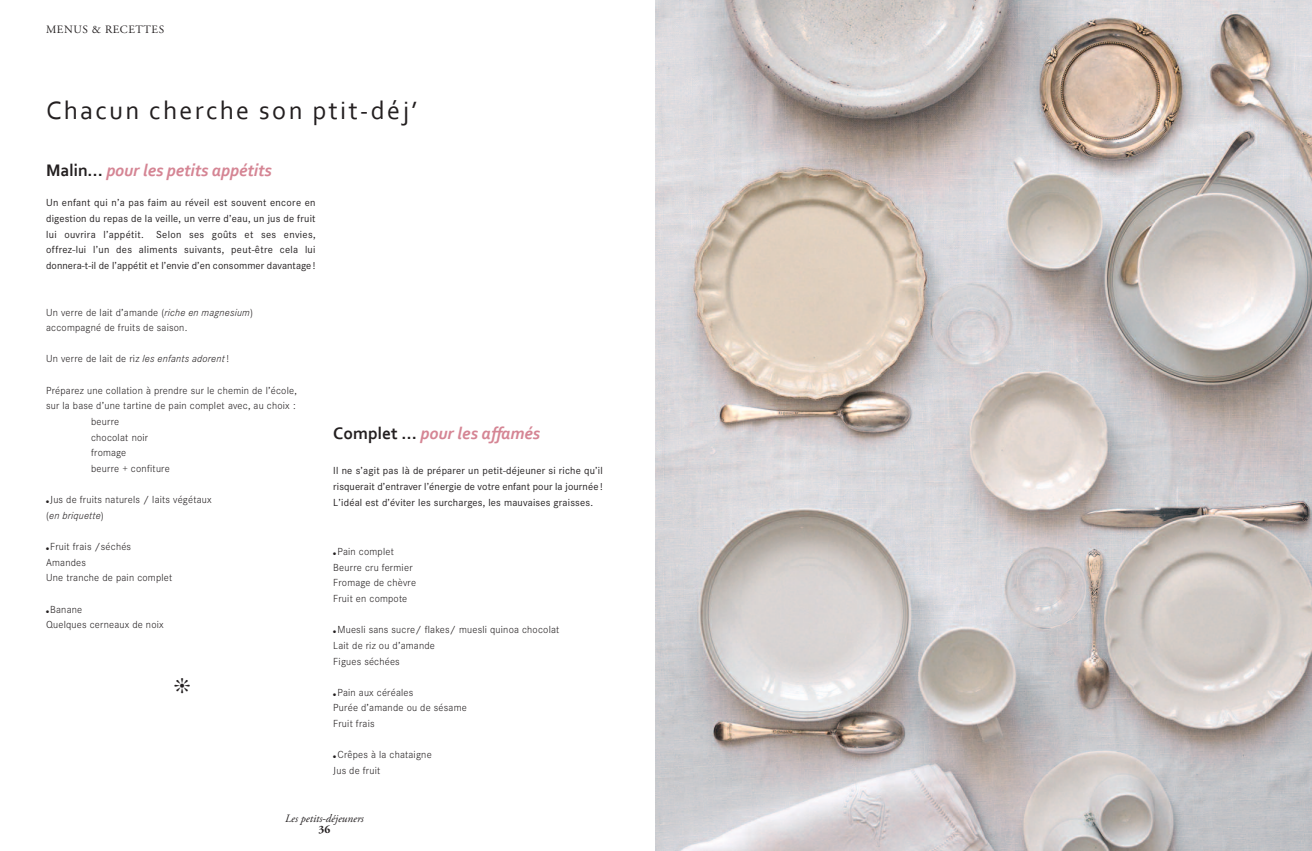
<style>
.page{position:relative;width:1312px;height:851px;background:#fff}
.page>*{position:absolute;margin:0;border:0;box-sizing:border-box;transform-origin:0 0}
.t1{font:26.25px "Corbel";letter-spacing:.09em;color:#231f20}
.t2{font:italic 700 17.5px "Corbel";letter-spacing:-.005em;color:#d58594}
.t3{font:italic 11.25px "Adobe Garamond Pro";color:#231f20}
.t4{font:11.25px "Adobe Garamond Pro";letter-spacing:.05em;color:#231f20}
.t5{font:700 11.25px "Adobe Garamond";color:#231f20}
.t6{font:300 10.62px/15.6px "Corporate S";letter-spacing:.02em;color:#231f20}
.t7{font:10.62px/15.6px "Corporate S";letter-spacing:.01em;color:#231f20;text-align:justify}
.s1{font-style:normal;color:#231f20}
.s2{font-style:italic}
</style>
<div class="page">
<img style="left:656px;top:0;width:655px;height:850px">
<p class="t4" style="left:46px;top:25px;width:120px">MENUS &amp; RECETTES</p>
<h1 class="t1" style="left:46px;top:94px;width:372px">Chacun cherche son ptit-déj’</h1>
<h2 class="t2" style="left:46px;top:159px;width:227px"><span class="s1">Malin…</span> pour les petits appétits</h2>
<p class="t7" style="left:46px;top:195px;width:271px">Un enfant qui n’a pas faim au réveil est souvent encore en digestion du repas de la veille, un verre d’eau, un jus de fruit lui ouvrira l’appétit. Selon ses goûts et ses envies, offrez-lui l’un des aliments suivants, peut-être cela lui donnera-t-il de l’appétit et l’envie d’en consommer davantage !</p>
<p class="t6" style="left:46px;top:304px;width:208px">Un verre de lait d’amande (<span class="s2">riche en magnesium</span>) accompagné de fruits de saison.</p>
<p class="t6" style="left:46px;top:351px;width:184px">Un verre de lait de riz <span class="s2">les enfants adorent</span> !</p>
<p class="t6" style="left:46px;top:382px;width:252px">Préparez une collation à prendre sur le chemin de l’école,</p>
<p class="t6" style="left:46px;top:398px;width:251px">sur la base d’une tartine de pain complet avec, au choix :</p>
<p class="t6" style="left:91px;top:413px;width:30px">beurre</p>
<p class="t6" style="left:91px;top:429px;width:59px">chocolat noir</p>
<p class="t6" style="left:91px;top:445px;width:37px">fromage</p>
<p class="t6" style="left:91px;top:460px;width:80px">beurre + confiture</p>
<p class="t6" style="left:46px;top:491px;width:167px">● Jus de fruits naturels / laits végétaux (<span class="s2">en briquette</span>)</p>
<p class="t6" style="left:46px;top:538px;width:128px">● Fruit frais /séchés<br>Amandes<br>Une tranche de pain complet</p>
<p class="t6" style="left:46px;top:601px;width:119px">● Banane<br>Quelques cerneaux de noix</p>
<h2 class="t2" style="left:333px;top:422px;width:208px"><span class="s1">Complet …</span> pour les affamés</h2>
<p class="t7" style="left:333px;top:462px;width:271px;line-height:16.2px">Il ne s’agit pas là de préparer un petit-déjeuner si riche qu’il risquerait d’entraver l’énergie de votre enfant pour la journée !<br>L’idéal est d’éviter les surcharges, les mauvaises graisses.</p>
<p class="t6" style="left:333px;top:543px;width:84px">● Pain complet<br>Beurre cru fermier<br>Fromage de chèvre<br>Fruit en compote</p>
<p class="t6" style="left:333px;top:621px;width:227px">● Muesli sans sucre/ flakes/ muesli quinoa chocolat<br>Lait de riz ou d’amande<br>Figues séchées</p>
<p class="t6" style="left:333px;top:684px;width:135px">● Pain aux céréales<br>Purée d’amande ou de sésame<br>Fruit frais</p>
<p class="t6" style="left:333px;top:746px;width:100px">● Crêpes à la chataigne<br>Jus de fruit</p>
<p class="t3" style="left:285px;top:813px;width:80px">Les petits-déjeuners</p>
<p class="t5" style="left:318px;top:824px;width:13px">36</p>
</div>
